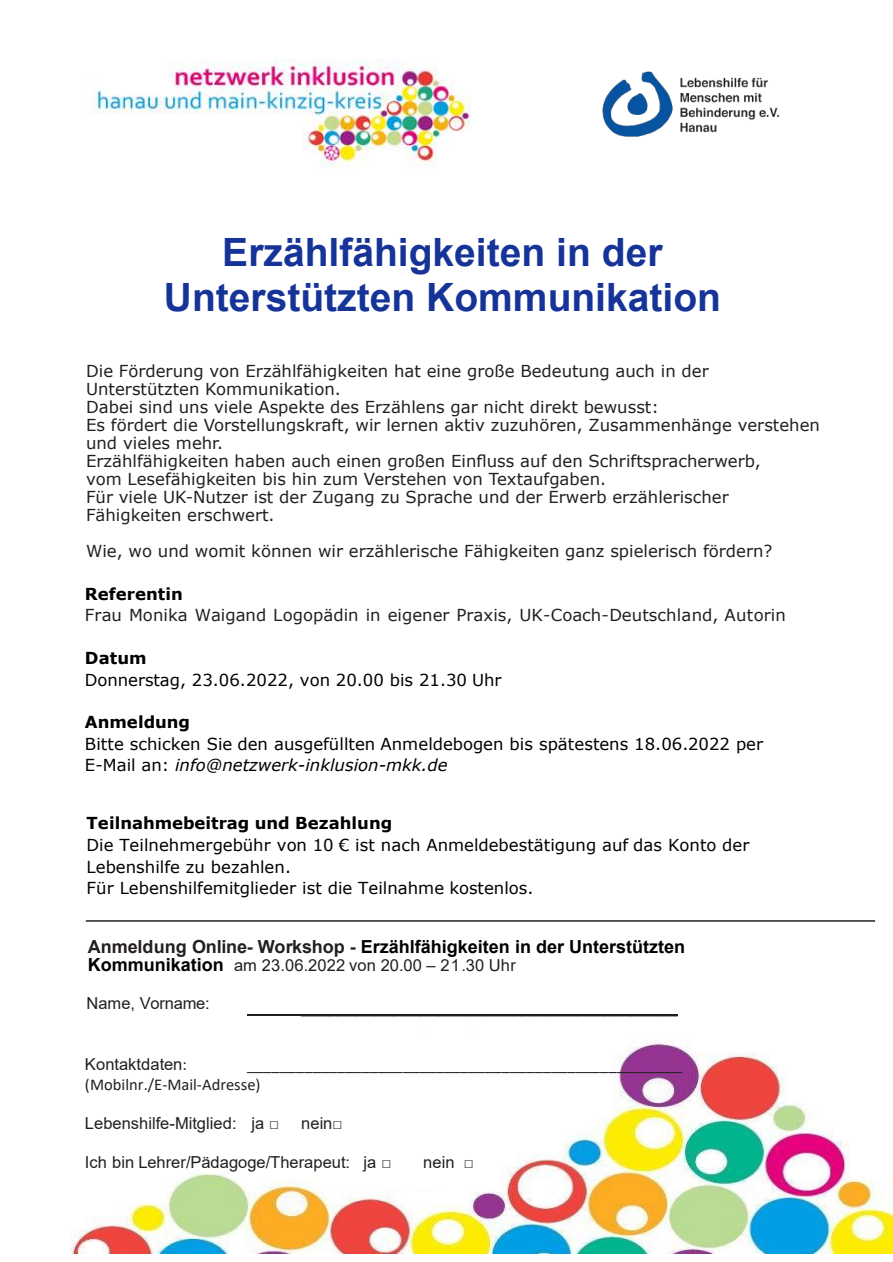
<style>
.page{position:relative;width:893px;height:1262px;background:#fff}
.page>*{position:absolute;margin:0;border:0;box-sizing:border-box;transform-origin:0 0}
.t1{font:700 39px/45px "Arial";color:#163498;text-align:center}
.t2{font:700 18px "Arial";color:#000}
.t3{font:16.5px/18px "Verdana";color:#231f20}
.t4{font:16.5px/21.6px "Verdana";color:#000}
.t5{font:16.5px "Arial";letter-spacing:.005em;color:#231f20}
.t6{font:16.5px/20.1px "Calibri";color:#231f20}
.t7{font:700 16.5px "Verdana";color:#000}
.s1{font-style:italic}
.s2{color:#231f20}
.s3{font-weight:700;font-size:18px;color:#000}
.s4{font-family:"Calibri"}
</style>
<div class="page">
<img style="left:602px;top:71px;width:178px;height:66px">
<img style="left:70px;top:1040px;width:822px;height:213px">
<hr style="left:247px;top:1014px;width:430px;height:1px;background:#221e1f">
<img style="left:90px;top:59px;width:381px;height:109px">
<hr style="left:86px;top:920px;width:789px;height:1px;background:#231f20">
<h1 class="t1" style="left:164px;top:233px;width:558px">Erzählfähigkeiten in der<br>Unterstützten Kommunikation</h1>
<p class="t3" style="left:86px;top:363px;width:735px">Die Förderung von Erzählfähigkeiten hat eine große Bedeutung auch in der Unterstützten Kommunikation.<br>Dabei sind uns viele Aspekte des Erzählens gar nicht direkt bewusst:<br>Es fördert die Vorstellungskraft, wir lernen aktiv zuzuhören, Zusammenhänge verstehen und vieles mehr.<br>Erzählfähigkeiten haben auch einen großen Einfluss auf den Schriftspracherwerb,<br>vom Lesefähigkeiten bis hin zum Verstehen von Textaufgaben.<br>Für viele UK-Nutzer ist der Zugang zu Sprache und der Erwerb erzählerischer Fähigkeiten erschwert.</p>
<p class="t3" style="left:86px;top:543px;width:688px">Wie, wo und womit können wir erzählerische Fähigkeiten ganz spielerisch fördern?</p>
<p class="t7" style="left:85px;top:587px;width:99px">Referentin</p>
<p class="t3" style="left:85px;top:608px;width:702px">Frau Monika Waigand Logopädin in eigener Praxis, UK-Coach-Deutschland, Autorin</p>
<p class="t7" style="left:85px;top:651px;width:63px">Datum</p>
<p class="t4" style="left:85px;top:670px;width:418px">Donnerstag, 23.06.2022, von 20.00 bis 21.30 Uhr</p>
<p class="t7" style="left:85px;top:715px;width:107px">Anmeldung</p>
<p class="t4" style="left:85px;top:734px;width:680px">Bitte schicken Sie den ausgefüllten Anmeldebogen bis spätestens 18.06.2022 per<br>E-Mail an: <span class="s1">info@netzwerk-inklusion-mkk.de</span></p>
<p class="t7" style="left:87px;top:817px;width:307px">Teilnahmebeitrag und Bezahlung</p>
<p class="t4" style="left:87px;top:835px;width:664px">Die Teilnehmergebühr von 10 € ist nach Anmeldebestätigung auf das Konto der<br>Lebenshilfe zu bezahlen.<br>Für Lebenshilfemitglieder ist die Teilnahme kostenlos.</p>
<p class="t2" style="left:88px;top:939px;width:599px"><span class="s2">Anmeldung Online- Workshop -</span> Erzählfähigkeiten in der Unterstützten</p>
<p class="t5" style="left:88px;top:958px;width:430px"><span class="s3">Kommunikation</span> am 23.06.2022 von 20.00 – 21.30 Uhr</p>
<p class="t5" style="left:87px;top:997px;width:125px">Name, Vorname:</p>
<p class="t5" style="left:85px;top:1057px;width:103px">Kontaktdaten<span class="s4">:</span></p>
<p class="t6" style="left:85px;top:1055px;width:599px;text-indent:162px">_____________________________________________________ (Mobilnr./E-Mail-Adresse)</p>
<p class="t5" style="left:85px;top:1117px;width:196px">Lebenshilfe-Mitglied: ja <span class="s4">□</span></p>
<p class="t5" style="left:301px;top:1117px;width:43px">nein<span class="s4">□</span></p>
<p class="t5" style="left:85px;top:1156px;width:308px">Ich bin Lehrer/Pädagoge/Therapeut: ja <span class="s4">□</span></p>
<p class="t5" style="left:423px;top:1156px;width:52px">nein <span class="s4">□</span></p>
</div>
